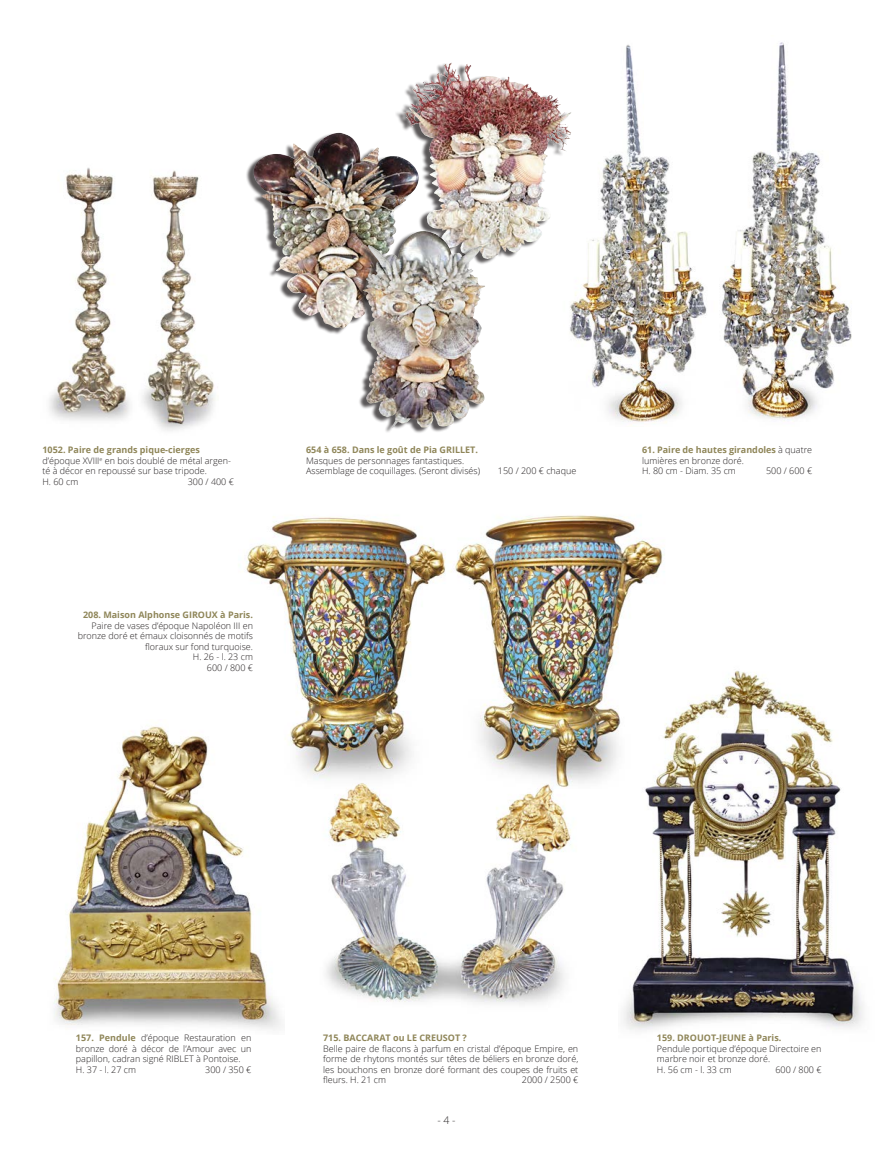
<style>
.page{position:relative;width:893px;height:1149px;background:#fff}
.page>*{position:absolute;margin:0;border:0;box-sizing:border-box;transform-origin:0 0}
.t1{font:300 10.5px "Open Sans";color:#231f20}
.t2{font:300 9px/10.5px "Open Sans";color:#231f20}
.t3{font:700 9px "Open Sans";color:#8f8659}
.s1{font-weight:700;color:#8f8659}
</style>
<div class="page">
<img style="left:326px;top:788px;width:245px;height:216px">
<img style="left:49px;top:167px;width:167px;height:264px">
<img style="left:569px;top:42px;width:283px;height:381px">
<img style="left:246px;top:515px;width:417px;height:273px">
<img style="left:54px;top:719px;width:231px;height:311px">
<img style="left:619px;top:660px;width:244px;height:370px">
<div style="left:245px;top:132px;width:171px;height:202px;background:#231f20;opacity:.75"></div>
<img style="left:253px;top:133px;width:86px;height:94px">
<div style="left:395px;top:63px;width:174px;height:202px;background:#231f20;opacity:.75"></div>
<img style="left:423px;top:63px;width:28px;height:21px">
<div style="left:355px;top:231px;width:128px;height:202px;background:#231f20;opacity:.75"></div>
<img style="left:366px;top:232px;width:50px;height:48px">
<p class="t2" style="left:43px;top:444px;width:190px"><span class="s1">1052. Paire de grands pique-cierges </span>d’époque XVIII<sup>e</sup> en bois doublé de métal argen&shy;té à décor en repoussé sur base tripode.</p>
<p class="t2" style="left:43px;top:476px;width:37px">H. 60 cm</p>
<p class="t2" style="left:188px;top:476px;width:48px">300 / 400 €</p>
<p class="t3" style="left:83px;top:608px;width:171px">208. Maison Alphonse GIROUX à Paris.</p>
<p class="t2" style="left:78px;top:620px;width:177px;text-align:right">Paire de vases d’époque Napoléon III en bronze doré et émaux cloisonnés de motifs floraux sur fond turquoise.</p>
<p class="t2" style="left:193px;top:651px;width:62px">H. 26 - l. 23 cm</p>
<p class="t2" style="left:207px;top:662px;width:48px">600 / 800 €</p>
<p class="t3" style="left:306px;top:443px;width:173px">654 à 658. Dans le goût de Pia GRILLET.</p>
<p class="t2" style="left:306px;top:455px;width:160px">Masques de personnages fantastiques.</p>
<p class="t2" style="left:306px;top:465px;width:175px">Assemblage de coquillages. (Seront divisés)</p>
<p class="t2" style="left:498px;top:465px;width:80px">150 / 200 € chaque</p>
<p class="t2" style="left:642px;top:444px;width:172px"><span class="s1">61. Paire de hautes girandoles</span> à quatre lumières en bronze doré.</p>
<p class="t2" style="left:642px;top:465px;width:95px">H. 80 cm - Diam. 35 cm</p>
<p class="t2" style="left:766px;top:465px;width:48px">500 / 600 €</p>
<p class="t2" style="left:76px;top:1032px;width:177px;text-align:justify"><span class="s1">157. Pendule</span> d’époque Restauration en bronze doré à décor de l’Amour avec un papillon, cadran signé RIBLET à Pontoise.</p>
<p class="t2" style="left:76px;top:1063px;width:62px">H. 37 - l. 27 cm</p>
<p class="t2" style="left:205px;top:1063px;width:48px">300 / 350 €</p>
<p class="t3" style="left:323px;top:1031px;width:145px">715. BACCARAT ou LE CREUSOT ?</p>
<p class="t2" style="left:323px;top:1042px;width:257px;text-align:justify">Belle paire de flacons à parfum en cristal d’époque Empire, en forme de rhytons montés sur têtes de béliers en bronze doré, les bouchons en bronze doré formant des coupes de fruits et fleurs. H. 21 cm</p>
<p class="t2" style="left:522px;top:1074px;width:58px">2000 / 2500 €</p>
<p class="t1" style="left:437px;top:1113px;width:20px">- 4 -</p>
<p class="t3" style="left:657px;top:1031px;width:126px">159. DROUOT-JEUNE à Paris.</p>
<p class="t2" style="left:657px;top:1042px;width:166px">Pendule portique d’époque Directoire en marbre noir et bronze doré.</p>
<p class="t2" style="left:657px;top:1063px;width:76px">H. 56 cm - l. 33 cm</p>
<p class="t2" style="left:775px;top:1063px;width:48px">600 / 800 €</p>
</div>
